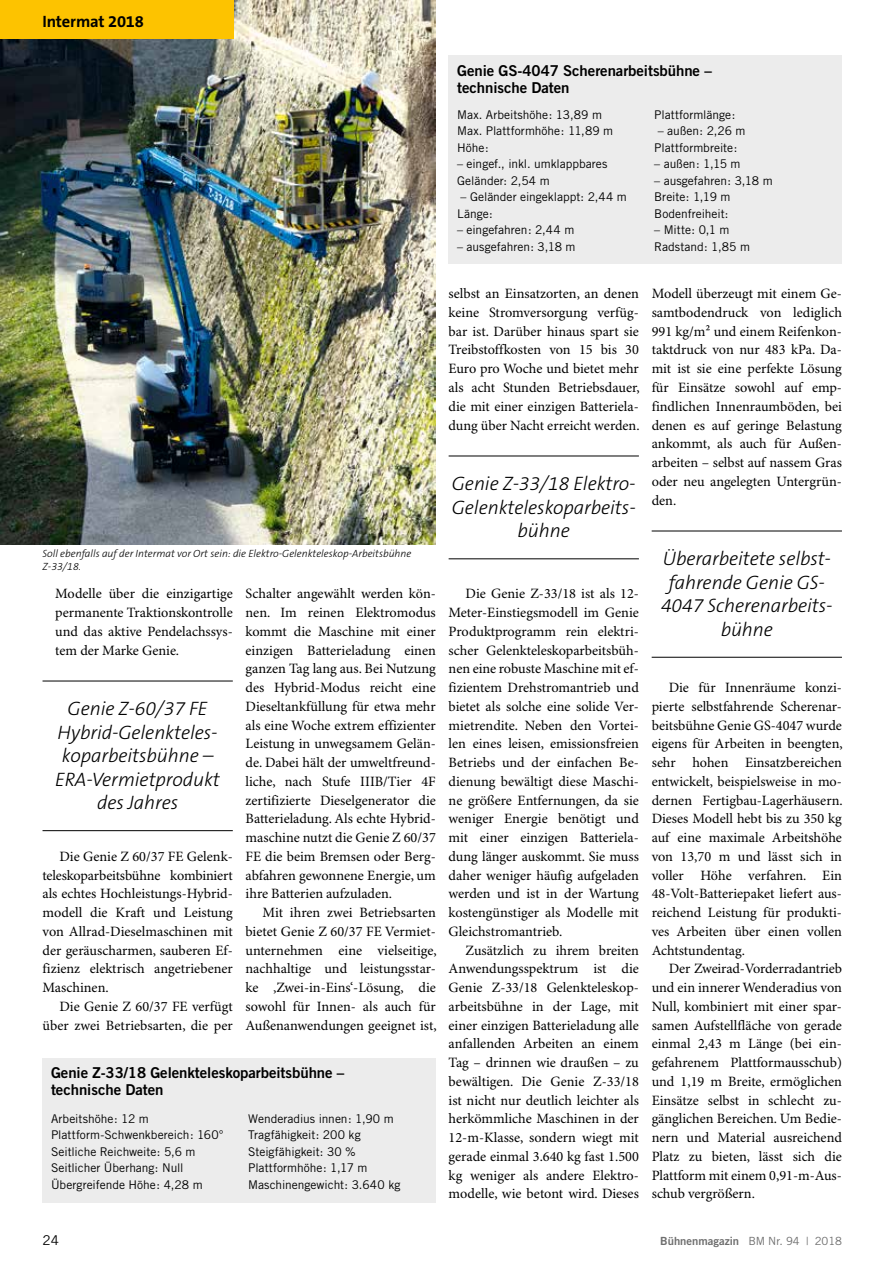
<style>
.page{position:relative;width:893px;height:1263px;background:#fff}
.page>*{position:absolute;margin:0;border:0;box-sizing:border-box;transform-origin:0 0}
.t1{font:italic 300 19.5px/23.4px "The Sans B3";letter-spacing:-.005em;color:#000;text-align:center}
.t2{font:700 16.5px "The Sans B7";letter-spacing:-.01em;color:#000}
.t3{font:15px/16.5px "Trade Gothic Bold Two";letter-spacing:-.005em;color:#000}
.t4{font:14.25px/18.8px "Minion Pro";color:#000;text-align:justify}
.t5{font:13.5px "Trade Gothic";color:#000}
.t6{font:12px/16.5px "Trade Gothic";color:#000}
.t7{font:11.25px "Trade Gothic Bold Two";color:#6e6e6e}
.t8{font:italic 300 10.5px/12.3px "The Sans B3";color:#000}
.s1{font-family:"Trade Gothic"}
</style>
<div class="page">
<img style="left:0;top:0;width:436px;height:544px">
<div style="left:0;top:0;width:234px;height:39px;background:#fdc300"></div>
<hr style="left:43px;top:681px;width:190px;height:1px;background:#000">
<hr style="left:43px;top:830px;width:190px;height:1px;background:#000">
<hr style="left:449px;top:456px;width:190px;height:1px;background:#000">
<hr style="left:449px;top:558px;width:190px;height:1px;background:#000">
<hr style="left:652px;top:531px;width:190px;height:1px;background:#000">
<hr style="left:652px;top:657px;width:190px;height:1px;background:#000">
<div style="left:43px;top:1105px;width:393px;height:98px;background:#ececec"></div>
<div style="left:43px;top:1058px;width:393px;height:46px;background:#ececec"></div>
<div style="left:449px;top:101px;width:393px;height:162px;background:#ececec"></div>
<div style="left:449px;top:55px;width:393px;height:47px;background:#ececec"></div>
<p class="t2" style="left:43px;top:13px;width:103px">Intermat 2018</p>
<p class="t3" style="left:457px;top:62px;width:256px">Genie GS-4047 Scherenarbeitsbühne – technische Daten</p>
<p class="t6" style="left:457px;top:106px;width:158px">Max. Arbeitshöhe: 13,89 m<br>Max. Plattformhöhe: 11,89 m<br>Höhe:</p>
<p class="t6" style="left:457px;top:155px;width:152px">– eingef., inkl. umklappbares<br>Geländer: 2,54 m</p>
<p class="t6" style="left:457px;top:188px;width:171px">– Geländer eingeklappt: 2,44 m<br>Länge:</p>
<p class="t6" style="left:457px;top:221px;width:119px">– eingefahren: 2,44 m</p>
<p class="t6" style="left:457px;top:238px;width:120px">– ausgefahren: 3,18 m</p>
<p class="t6" style="left:654px;top:106px;width:83px">Plattformlänge:</p>
<p class="t6" style="left:654px;top:122px;width:93px">– außen: 2,26 m<br>Plattformbreite:</p>
<p class="t6" style="left:654px;top:155px;width:88px">– außen: 1,15 m</p>
<p class="t6" style="left:654px;top:172px;width:120px">– ausgefahren: 3,18 m<br>Breite: 1,19 m<br>Bodenfreiheit:</p>
<p class="t6" style="left:654px;top:221px;width:97px">– Mitte: 0,1 m<br>Radstand: 1,85 m</p>
<p class="t8" style="left:43px;top:548px;width:370px">Soll ebenfalls auf der Intermat vor Ort sein: die Elektro-Gelenkteleskop-Arbeitsbühne<br>Z-33/18.</p>
<p class="t4" style="left:55px;top:585px;width:179px">Modelle über die einzigartige permanente Traktionskontrolle und das aktive Pendelachssys&shy;tem der Marke Genie.</p>
<h1 class="t1" style="left:55px;top:698px;width:166px">Genie Z-60/37 FE<br>Hybrid-Gelenkteles&shy;koparbeitsbühne –<br>ERA-Vermietprodukt des Jahres</h1>
<p class="t4" style="left:43px;top:847px;width:192px;text-indent:17px">Die Genie Z 60/37 FE Gelenk&shy;teleskoparbeitsbühne kombiniert als echtes Hochleistungs-Hybrid&shy;modell die Kraft und Leistung von Allrad-Dieselmaschinen mit der geräuscharmen, sauberen Ef&shy;fizienz elektrisch angetriebener Maschinen.</p>
<p class="t4" style="left:43px;top:997px;width:192px;text-align:right">Die Genie Z 60/37 FE verfügt über zwei Betriebsarten, die per</p>
<p class="t4" style="left:246px;top:585px;width:192px">Schalter angewählt werden kön&shy;nen. Im reinen Elektromodus kommt die Maschine mit einer einzigen Batterieladung einen ganzen Tag lang aus. Bei Nutzung des Hybrid-Modus reicht eine Dieseltankfüllung für etwa mehr als eine Woche extrem effizienter Leistung in unwegsamem Gelän&shy;de. Dabei hält der umweltfreund&shy;liche, nach Stufe IIIB/Tier 4F zertifizierte Dieselgenerator die Batterieladung. Als echte Hybrid&shy;maschine nutzt die Genie Z 60/37<br>FE die beim Bremsen oder Berg&shy;abfahren gewonnene Energie, um ihre Batterien aufzuladen.</p>
<p class="t4" style="left:246px;top:904px;width:193px;text-indent:17px">Mit ihren zwei Betriebsarten bietet Genie Z 60/37 FE Vermiet&shy;unternehmen eine vielseitige, nachhaltige und leistungsstar&shy;ke ‚Zwei-in-Eins‘-Lösung, die sowohl für Innen- als auch für Außenanwendungen geeignet ist,</p>
<p class="t3" style="left:51px;top:1064px;width:295px">Genie Z-33/18 Gelenkteleskoparbeitsbühne – technische Daten</p>
<p class="t6" style="left:51px;top:1110px;width:174px">Arbeitshöhe: 12 m<br>Plattform-Schwenkbereich: 160°<br>Seitliche Reichweite: 5,6 m<br>Seitlicher Überhang: Null<br>Übergreifende Höhe: 4,28 m</p>
<p class="t6" style="left:248px;top:1110px;width:154px">Wenderadius innen: 1,90 m<br>Tragfähigkeit: 200 kg<br>Steigfähigkeit: 30 %<br>Plattformhöhe: 1,17 m<br>Maschinengewicht: 3.640 kg</p>
<p class="t4" style="left:449px;top:285px;width:193px">selbst an Einsatzorten, an denen keine Stromversorgung verfüg&shy;bar ist. Darüber hinaus spart sie Treibstoffkosten von 15 bis 30<br>Euro pro Woche und bietet mehr als acht Stunden Betriebsdauer, die mit einer einzigen Batteriela&shy;dung über Nacht erreicht werden.</p>
<h1 class="t1" style="left:452px;top:473px;width:185px">Genie Z-33/18 Elektro-<br>Gelenkteleskoparbeits&shy;bühne</h1>
<p class="t4" style="left:449px;top:585px;width:192px;text-indent:17px">Die Genie Z-33/18 ist als 12- Meter-Einstiegsmodell im Genie Produktprogramm rein elektri&shy;scher Gelenkteleskoparbeitsbüh&shy;nen eine robuste Maschine mit ef&shy;fizientem Drehstromantrieb und bietet als solche eine solide Ver&shy;mietrendite. Neben den Vortei&shy;len eines leisen, emissionsfreien Betriebs und der einfachen Be&shy;dienung bewältigt diese Maschi&shy;ne größere Entfernungen, da sie weniger Energie benötigt und mit einer einzigen Batteriela&shy;dung länger auskommt. Sie muss daher weniger häufig aufgeladen werden und ist in der Wartung kostengünstiger als Modelle mit Gleichstromantrieb.</p>
<p class="t4" style="left:449px;top:941px;width:192px;text-indent:17px">Zusätzlich zu ihrem breiten Anwendungsspektrum ist die Genie Z-33/18 Gelenkteleskop&shy;arbeitsbühne in der Lage, mit einer einzigen Batterieladung alle anfallenden Arbeiten an einem Tag – drinnen wie draußen – zu bewältigen. Die Genie Z-33/18 ist nicht nur deutlich leichter als herkömmliche Maschinen in der 12-m-Klasse, sondern wiegt mit gerade einmal 3.640 kg fast 1.500 kg weniger als andere Elektro&shy;modelle, wie betont wird. Dieses</p>
<p class="t4" style="left:652px;top:285px;width:192px">Modell überzeugt mit einem Ge&shy;samtbodendruck von lediglich 991 kg/m² und einem Reifenkon&shy;taktdruck von nur 483 kPa. Da&shy;mit ist sie eine perfekte Lösung für Einsätze sowohl auf emp&shy;findlichen Innenraumböden, bei denen es auf geringe Belastung ankommt, als auch für Außen&shy;arbeiten – selbst auf nassem Gras oder neu angelegten Untergrün&shy;den.</p>
<h1 class="t1" style="left:661px;top:548px;width:173px">Überarbeitete selbst&shy;fahrende Genie GS-<br>4047 Scherenarbeits&shy;bühne</h1>
<p class="t4" style="left:652px;top:679px;width:193px;text-indent:17px">Die für Innenräume konzi&shy;pierte selbstfahrende Scherenar&shy;beitsbühne Genie GS-4047 wurde eigens für Arbeiten in beengten, sehr hohen Einsatzbereichen entwickelt, beispielsweise in mo&shy;dernen Fertigbau-Lagerhäusern.<br>Dieses Modell hebt bis zu 350 kg auf eine maximale Arbeitshöhe von 13,70 m und lässt sich in voller Höhe verfahren. Ein 48-Volt-Batteriepaket liefert aus&shy;reichend Leistung für produkti&shy;ves Arbeiten über einen vollen Achtstundentag.</p>
<p class="t4" style="left:652px;top:960px;width:192px;text-indent:17px">Der Zweirad-Vorderradantrieb und ein innerer Wenderadius von Null, kombiniert mit einer spar&shy;samen Aufstellfläche von gerade einmal 2,43 m Länge (bei ein&shy;gefahrenem Plattformausschub) und 1,19 m Breite, ermöglichen Einsätze selbst in schlecht zu&shy;gänglichen Bereichen. Um Bedie&shy;nern und Material ausreichend Platz zu bieten, lässt sich die Plattform mit einem 0,91-m-Aus&shy;schub vergrößern.</p>
<p class="t5" style="left:43px;top:1232px;width:18px">24</p>
<p class="t7" style="left:660px;top:1234px;width:183px">Bühnenmagazin <span class="s1">BM Nr. 94 | 2018</span></p>
</div>
